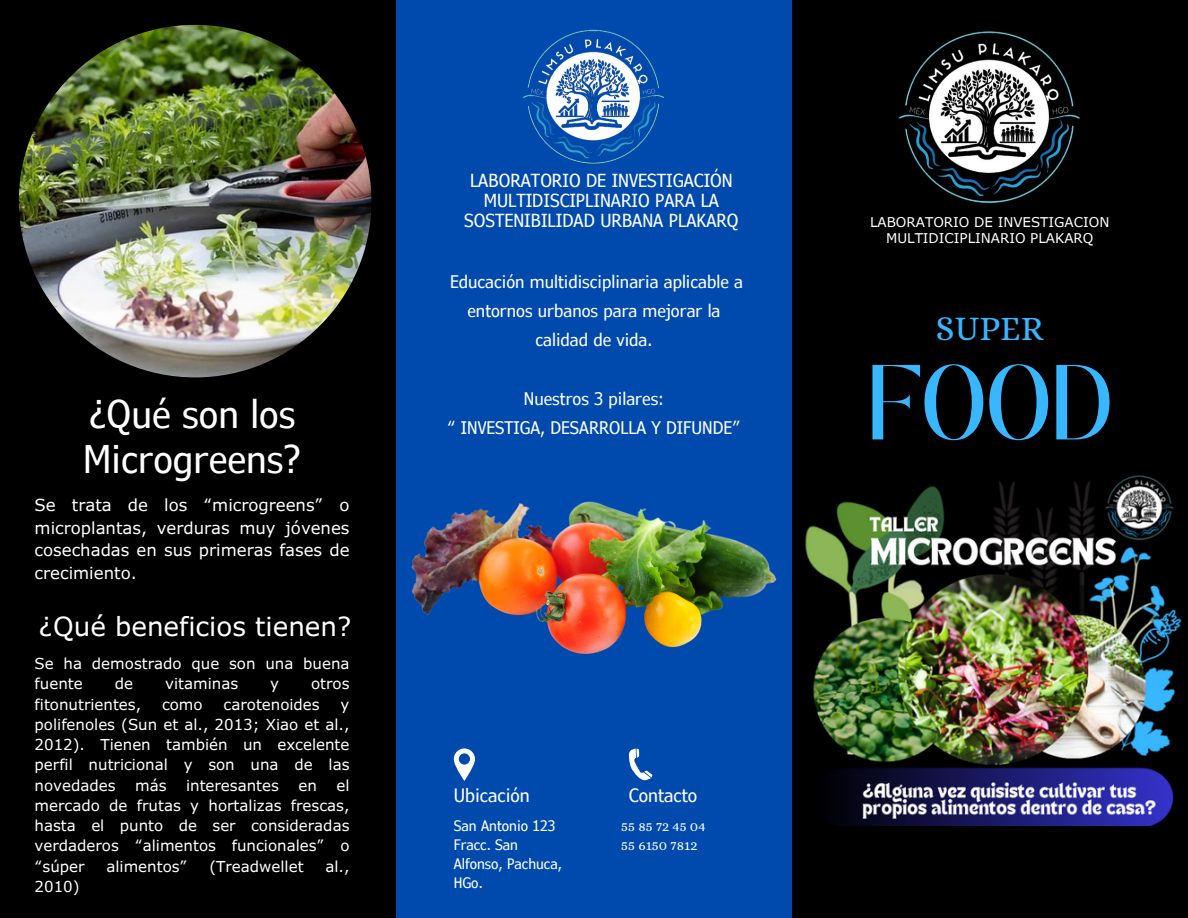
<style>
.page{position:relative;width:1188px;height:918px;background:#000}
.page>*{position:absolute;margin:0;border:0;box-sizing:border-box;transform-origin:0 0}
.t1{font:74.55px "TANMERINGUE";color:#38b6ff}
.t2{font:condensed 38.25px/45px "Verdana Pro";color:#fff}
.t3{font:34.5px "Alice";color:#38b6ff}
.t4{font:26.25px "Verdana Pro";color:#fff}
.t5{font:condensed 18.45px "Verdana Pro";color:#fff}
.t6{font:condensed 18px/20.2px "Verdana Pro";color:#fff;text-align:center}
.t7{font:condensed 17.4px/29.2px "Verdana Pro";color:#fff;text-align:center}
.t8{font:16.5px/22.5px "Verdana Pro";color:#fff;text-align:justify}
.t9{font:15px/20.2px "Verdana Pro";color:#fff;text-align:justify}
.t10{font:condensed 14.4px/19.2px "Verdana Pro";color:#fff}
.t11{font:14.4px "Alice";color:#fff}
.t12{font:13.5px/15.6px "Verdana Pro";color:#fff;text-align:center}
</style>
<div class="page">
<div style="left:396px;top:0;width:396px;height:918px;background:#004aad"></div>
<svg style="left:454px;top:748px;width:21px;height:33px"></svg>
<svg style="left:629px;top:748px;width:23px;height:33px"></svg>
<img style="left:19px;top:25px;width:352px;height:352px;border-radius:50%">
<img style="left:411px;top:502px;width:366px;height:152px">
<img style="left:805px;top:475px;width:377px;height:351px">
<img style="left:898px;top:31px;width:182px;height:173px">
<img style="left:522px;top:29px;width:142px;height:136px">
<h6 class="t2" style="left:83px;top:390px;width:220px">¿Qué son los<br>Microgreens?</h6>
<h6 class="t8" style="left:35px;top:494px;width:316px">Se trata de los “microgreens” o microplantas, verduras muy jóvenes cosechadas en sus primeras fases de crecimiento.</h6>
<p class="t4" style="left:39px;top:610px;width:314px">¿Qué beneficios tienen?</p>
<p class="t9" style="left:35px;top:653px;width:316px">Se ha demostrado que son una buena fuente</p>
<p class="t9" style="left:115px;top:673px;width:20px">de</p>
<p class="t9" style="left:165px;top:673px;width:75px">vitaminas</p>
<p class="t9" style="left:270px;top:673px;width:10px">y</p>
<p class="t9" style="left:311px;top:673px;width:40px">otros</p>
<p class="t9" style="left:35px;top:693px;width:108px">fitonutrientes,</p>
<p class="t9" style="left:162px;top:693px;width:42px">como</p>
<p class="t9" style="left:224px;top:693px;width:98px">carotenoides</p>
<p class="t9" style="left:35px;top:693px;width:316px;text-indent:306px">y polifenoles (Sun et al., 2013; Xiao et al., 2012). Tienen también un excelente perfil nutricional y son una de las novedades</p>
<p class="t9" style="left:135px;top:774px;width:33px">más</p>
<p class="t9" style="left:186px;top:774px;width:94px">interesantes</p>
<p class="t9" style="left:299px;top:774px;width:20px">en</p>
<p class="t9" style="left:35px;top:774px;width:316px;text-indent:302px">el mercado de frutas y hortalizas frescas, hasta el punto de ser consideradas verdaderos “alimentos funcionales” o “súper</p>
<p class="t9" style="left:106px;top:855px;width:83px">alimentos”</p>
<p class="t9" style="left:209px;top:855px;width:96px">(Treadwellet</p>
<p class="t9" style="left:325px;top:855px;width:26px">al.,</p>
<p class="t9" style="left:35px;top:876px;width:47px">2010)</p>
<h5 class="t6" style="left:464px;top:169px;width:276px">LABORATORIO DE INVESTIGACIÓN<br>MULTIDISCIPLINARIO PARA LA<br>SOSTENIBILIDAD URBANA PLAKARQ</h5>
<p class="t7" style="left:450px;top:266px;width:294px">Educación multidisciplinaria aplicable a entornos urbanos para mejorar la calidad de vida.</p>
<p class="t7" style="left:448px;top:383px;width:293px">Nuestros 3 pilares:<br>“ INVESTIGA, DESARROLLA Y DIFUNDE”</p>
<p class="t5" style="left:454px;top:783px;width:78px">Ubicación</p>
<p class="t10" style="left:454px;top:816px;width:110px">San Antonio 123<br>Fracc. San<br>Alfonso, Pachuca,<br>HGo.</p>
<h6 class="t11" style="left:621px;top:818px;width:86px">55 85 72 45 04</h6>
<p class="t5" style="left:629px;top:783px;width:70px">Contacto</p>
<p class="t11" style="left:621px;top:837px;width:78px">55 6150 7812</p>
<p class="t12" style="left:870px;top:214px;width:241px">LABORATORIO DE INVESTIGACION<br>MULTIDICIPLINARIO PLAKARQ</p>
<p class="t3" style="left:936px;top:308px;width:109px">SUPER</p>
<h6 class="t1" style="left:867px;top:364px;width:247px">FOOD</h6>
</div>
